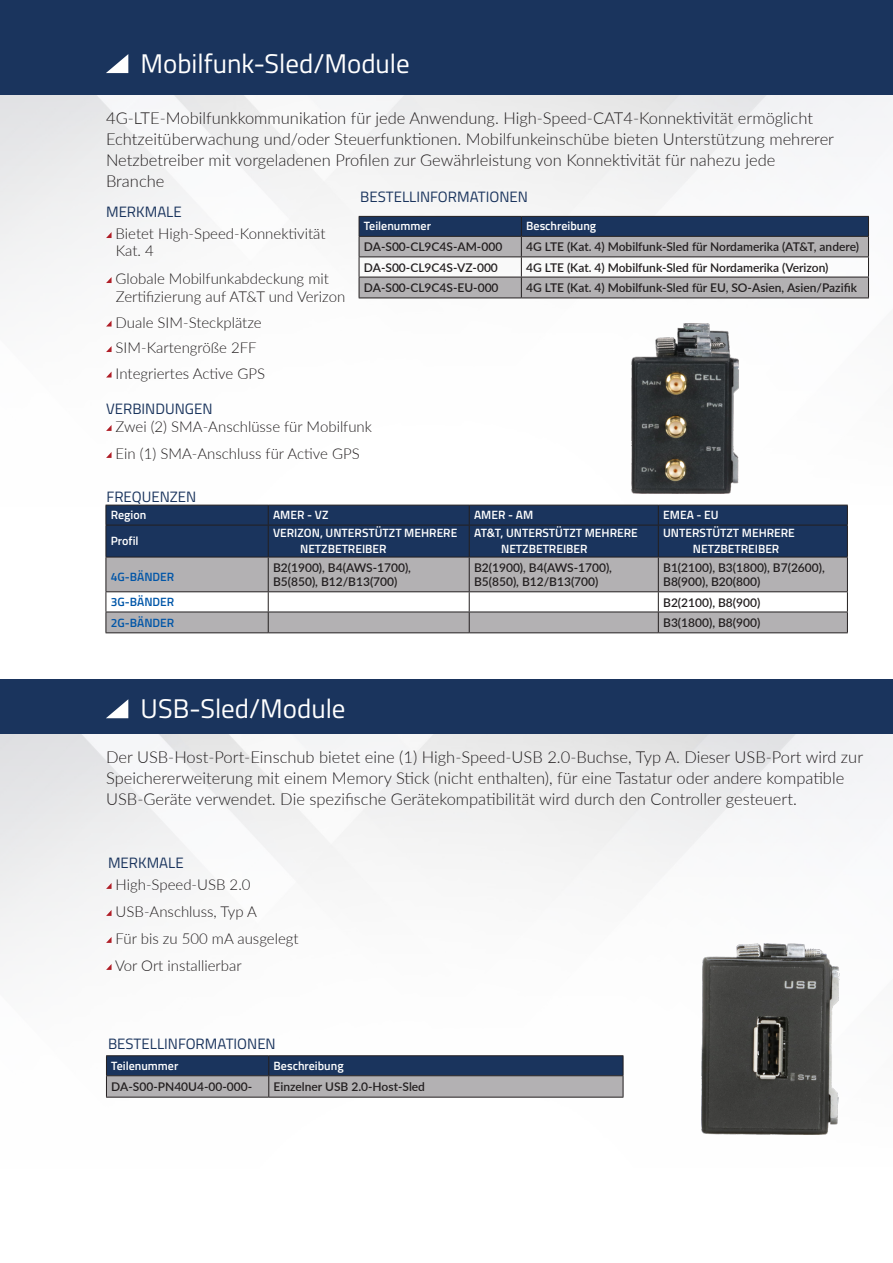
<style>
.page{position:relative;width:893px;height:1263px;background:#fff}
.page>*{position:absolute;margin:0;border:0;box-sizing:border-box;transform-origin:0 0}
.t1{font:27px "Titillium Web";color:#fff}
.t2{font:300 16.5px/21px "Lato";color:#231f20}
.t3{font:300 15px/16.5px "Lato";color:#231f20}
.t4{font:15px "Titillium Web";color:#1a345d}
.t5{font:600 12px/14.4px "Lato";color:#231f20}
.t6{font:600 12px/16.5px "Titillium Web";color:#fff}
.t7{font:600 12px "Titillium Web";color:#0156a8}
</style>
<div class="page">
<img style="left:0;top:733px;width:893px;height:402px">
<img style="left:0;top:94px;width:893px;height:506px">
<img style="left:632px;top:323px;width:106px;height:171px">
<div style="left:0;top:679px;width:893px;height:54px;background:#1a345d"></div>
<svg style="left:106px;top:699px;width:22px;height:19px"></svg>
<hr style="left:106px;top:1055px;width:163px;height:1px;background:#231f20">
<hr style="left:269px;top:1055px;width:354px;height:1px;background:#231f20">
<svg style="left:106px;top:1056px;width:518px;height:41px;background:#667185"></svg>
<hr style="left:106px;top:1097px;width:163px;height:1px;background:#231f20">
<hr style="left:269px;top:1097px;width:354px;height:1px;background:#231f20">
<div style="left:0;top:0;width:893px;height:94px;background:#1a345d"></div>
<svg style="left:106px;top:54px;width:22px;height:19px"></svg>
<img style="left:701px;top:943px;width:138px;height:191px">
<svg style="left:359px;top:216px;width:510px;height:82px"></svg>
<hr style="left:359px;top:298px;width:162px;height:1px;background:#231f20">
<hr style="left:521px;top:298px;width:348px;height:1px;background:#231f20">
<svg style="left:106px;top:232px;width:6px;height:6px"></svg>
<svg style="left:106px;top:277px;width:6px;height:6px"></svg>
<svg style="left:106px;top:321px;width:6px;height:5px"></svg>
<svg style="left:106px;top:346px;width:6px;height:6px"></svg>
<svg style="left:106px;top:372px;width:6px;height:5px"></svg>
<svg style="left:106px;top:425px;width:6px;height:6px"></svg>
<svg style="left:106px;top:452px;width:6px;height:6px"></svg>
<svg style="left:107px;top:558px;width:740px;height:74px;fill:#b3b1b3"></svg>
<div style="left:106px;top:505px;width:742px;height:52px;background:#1a345d"></div>
<hr style="left:106px;top:525px;width:162px;height:1px;background:#231f20">
<hr style="left:106px;top:525px;width:1px;height:32px;background:#231f20">
<hr style="left:268px;top:525px;width:201px;height:1px;background:#231f20">
<hr style="left:268px;top:525px;width:1px;height:32px;background:#231f20">
<hr style="left:469px;top:525px;width:189px;height:1px;background:#231f20">
<hr style="left:469px;top:525px;width:1px;height:32px;background:#231f20">
<hr style="left:658px;top:525px;width:190px;height:1px;background:#231f20">
<hr style="left:658px;top:525px;width:1px;height:32px;background:#231f20">
<hr style="left:847px;top:525px;width:1px;height:32px;background:#231f20">
<hr style="left:106px;top:557px;width:162px;height:1px;background:#231f20">
<hr style="left:106px;top:557px;width:1px;height:34px;background:#231f20">
<hr style="left:268px;top:557px;width:201px;height:1px;background:#231f20">
<hr style="left:268px;top:557px;width:1px;height:34px;background:#231f20">
<hr style="left:469px;top:557px;width:189px;height:1px;background:#231f20">
<hr style="left:469px;top:557px;width:1px;height:34px;background:#231f20">
<hr style="left:658px;top:557px;width:190px;height:1px;background:#231f20">
<hr style="left:658px;top:557px;width:1px;height:34px;background:#231f20">
<hr style="left:847px;top:557px;width:1px;height:34px;background:#231f20">
<hr style="left:106px;top:591px;width:162px;height:1px;background:#231f20">
<hr style="left:268px;top:591px;width:201px;height:1px;background:#231f20">
<hr style="left:469px;top:591px;width:189px;height:1px;background:#231f20">
<hr style="left:658px;top:591px;width:190px;height:1px;background:#231f20">
<hr style="left:106px;top:612px;width:162px;height:1px;background:#231f20">
<svg style="left:106px;top:592px;width:1px;height:40px"></svg>
<hr style="left:268px;top:612px;width:201px;height:1px;background:#231f20">
<svg style="left:268px;top:592px;width:1px;height:40px"></svg>
<hr style="left:469px;top:612px;width:189px;height:1px;background:#231f20">
<svg style="left:469px;top:592px;width:1px;height:40px"></svg>
<hr style="left:658px;top:612px;width:190px;height:1px;background:#231f20">
<svg style="left:658px;top:592px;width:1px;height:40px"></svg>
<svg style="left:847px;top:592px;width:1px;height:40px"></svg>
<hr style="left:106px;top:632px;width:162px;height:1px;background:#231f20">
<hr style="left:268px;top:632px;width:201px;height:1px;background:#231f20">
<hr style="left:469px;top:632px;width:189px;height:1px;background:#231f20">
<hr style="left:658px;top:632px;width:190px;height:1px;background:#231f20">
<svg style="left:106px;top:883px;width:6px;height:6px"></svg>
<svg style="left:106px;top:910px;width:6px;height:6px"></svg>
<svg style="left:106px;top:937px;width:6px;height:6px"></svg>
<svg style="left:106px;top:964px;width:6px;height:6px"></svg>
<p class="t1" style="left:141px;top:44px;width:271px">Mobilfunk-Sled/Module</p>
<p class="t2" style="left:106px;top:107px;width:729px">4G-LTE-Mobilfunkkommunikation für jede Anwendung. High-Speed-CAT4-Konnektivität ermöglicht Echtzeitüberwachung und/oder Steuerfunktionen. Mobilfunkeinschübe bieten Unterstützung mehrerer Netzbetreiber mit vorgeladenen Profilen zur Gewährleistung von Konnektivität für nahezu jede Branche</p>
<p class="t4" style="left:360px;top:186px;width:169px">BESTELLINFORMATIONEN</p>
<p class="t4" style="left:106px;top:201px;width:77px">MERKMALE</p>
<p class="t3" style="left:116px;top:225px;width:211px">Bietet High-Speed-Konnektivität<br>Kat. 4</p>
<p class="t3" style="left:116px;top:269px;width:231px;line-height:18px">Globale Mobilfunkabdeckung mit<br>Zertifizierung auf AT&amp;T und Verizon</p>
<p class="t3" style="left:116px;top:313px;width:148px">Duale SIM-Steckplätze</p>
<p class="t3" style="left:116px;top:339px;width:143px">SIM-Kartengröße 2FF</p>
<p class="t3" style="left:116px;top:364px;width:151px">Integriertes Active GPS</p>
<p class="t4" style="left:106px;top:398px;width:108px">VERBINDUNGEN</p>
<p class="t3" style="left:116px;top:418px;width:258px">Zwei (2) SMA-Anschlüsse für Mobilfunk</p>
<p class="t3" style="left:116px;top:445px;width:246px">Ein (1) SMA-Anschluss für Active GPS</p>
<p class="t6" style="left:364px;top:217px;width:69px">Teilenummer</p>
<p class="t6" style="left:526px;top:217px;width:71px">Beschreibung</p>
<p class="t5" style="left:364px;top:239px;width:140px">DA-S00-CL9C4S-AM-000</p>
<p class="t5" style="left:526px;top:239px;width:334px">4G LTE (Kat. 4) Mobilfunk-Sled für Nordamerika (AT&amp;T, andere)</p>
<p class="t5" style="left:364px;top:260px;width:135px">DA-S00-CL9C4S-VZ-000</p>
<p class="t5" style="left:526px;top:260px;width:304px">4G LTE (Kat. 4) Mobilfunk-Sled für Nordamerika (Verizon)</p>
<p class="t5" style="left:364px;top:280px;width:136px">DA-S00-CL9C4S-EU-000</p>
<p class="t5" style="left:526px;top:280px;width:332px">4G LTE (Kat. 4) Mobilfunk-Sled für EU, SO-Asien, Asien/Pazifik</p>
<p class="t4" style="left:106px;top:485px;width:91px">FREQUENZEN</p>
<p class="t6" style="left:111px;top:506px;width:37px">Region</p>
<p class="t6" style="left:273px;top:506px;width:57px">AMER - VZ</p>
<p class="t6" style="left:474px;top:506px;width:61px">AMER - AM</p>
<p class="t6" style="left:663px;top:506px;width:57px">EMEA - EU</p>
<p class="t6" style="left:111px;top:532px;width:29px">Profil</p>
<p class="t6" style="left:300px;top:524px;width:159px;text-indent:-27px">VERIZON, UNTERSTÜTZT MEHRERE<br>NETZBETREIBER</p>
<p class="t6" style="left:501px;top:524px;width:138px;text-indent:-27px">AT&amp;T, UNTERSTÜTZT MEHRERE<br>NETZBETREIBER</p>
<p class="t6" style="left:693px;top:524px;width:104px;text-indent:-30px">UNTERSTÜTZT MEHRERE<br>NETZBETREIBER</p>
<p class="t7" style="left:111px;top:568px;width:65px">4G-BÄNDER</p>
<p class="t5" style="left:273px;top:560px;width:139px">B2(1900), B4(AWS-1700),</p>
<p class="t5" style="left:273px;top:574px;width:126px">B5(850), B12/B13(700)</p>
<p class="t5" style="left:474px;top:560px;width:139px">B2(1900), B4(AWS-1700),<br>B5(850), B12/B13(700)</p>
<p class="t5" style="left:663px;top:560px;width:163px">B1(2100), B3(1800), B7(2600),<br>B8(900), B20(800)</p>
<p class="t7" style="left:111px;top:593px;width:65px">3G-BÄNDER</p>
<p class="t5" style="left:663px;top:595px;width:99px">B2(2100), B8(900)</p>
<p class="t7" style="left:111px;top:613px;width:65px">2G-BÄNDER</p>
<p class="t5" style="left:663px;top:615px;width:99px">B3(1800), B8(900)</p>
<p class="t1" style="left:141px;top:689px;width:206px">USB-Sled/Module</p>
<p class="t2" style="left:106px;top:746px;width:758px">Der USB-Host-Port-Einschub bietet eine (1) High-Speed-USB 2.0-Buchse, Typ A. Dieser USB-Port wird zur<br>Speichererweiterung mit einem Memory Stick (nicht enthalten), für eine Tastatur oder andere kompatible<br>USB-Geräte verwendet. Die spezifische Gerätekompatibilität wird durch den Controller gesteuert.</p>
<p class="t4" style="left:108px;top:852px;width:77px">MERKMALE</p>
<p class="t3" style="left:116px;top:876px;width:136px">High-Speed-USB 2.0</p>
<p class="t3" style="left:116px;top:903px;width:143px">USB-Anschluss, Typ A</p>
<p class="t3" style="left:116px;top:930px;width:184px">Für bis zu 500 mA ausgelegt</p>
<p class="t3" style="left:115px;top:957px;width:128px">Vor Ort installierbar</p>
<p class="t4" style="left:108px;top:1033px;width:169px">BESTELLINFORMATIONEN</p>
<p class="t6" style="left:111px;top:1057px;width:69px">Teilenummer</p>
<p class="t6" style="left:274px;top:1057px;width:71px">Beschreibung</p>
<p class="t5" style="left:111px;top:1079px;width:142px">DA-S00-PN40U4-00-000-</p>
<p class="t5" style="left:274px;top:1079px;width:153px">Einzelner USB 2.0-Host-Sled</p>
</div>
